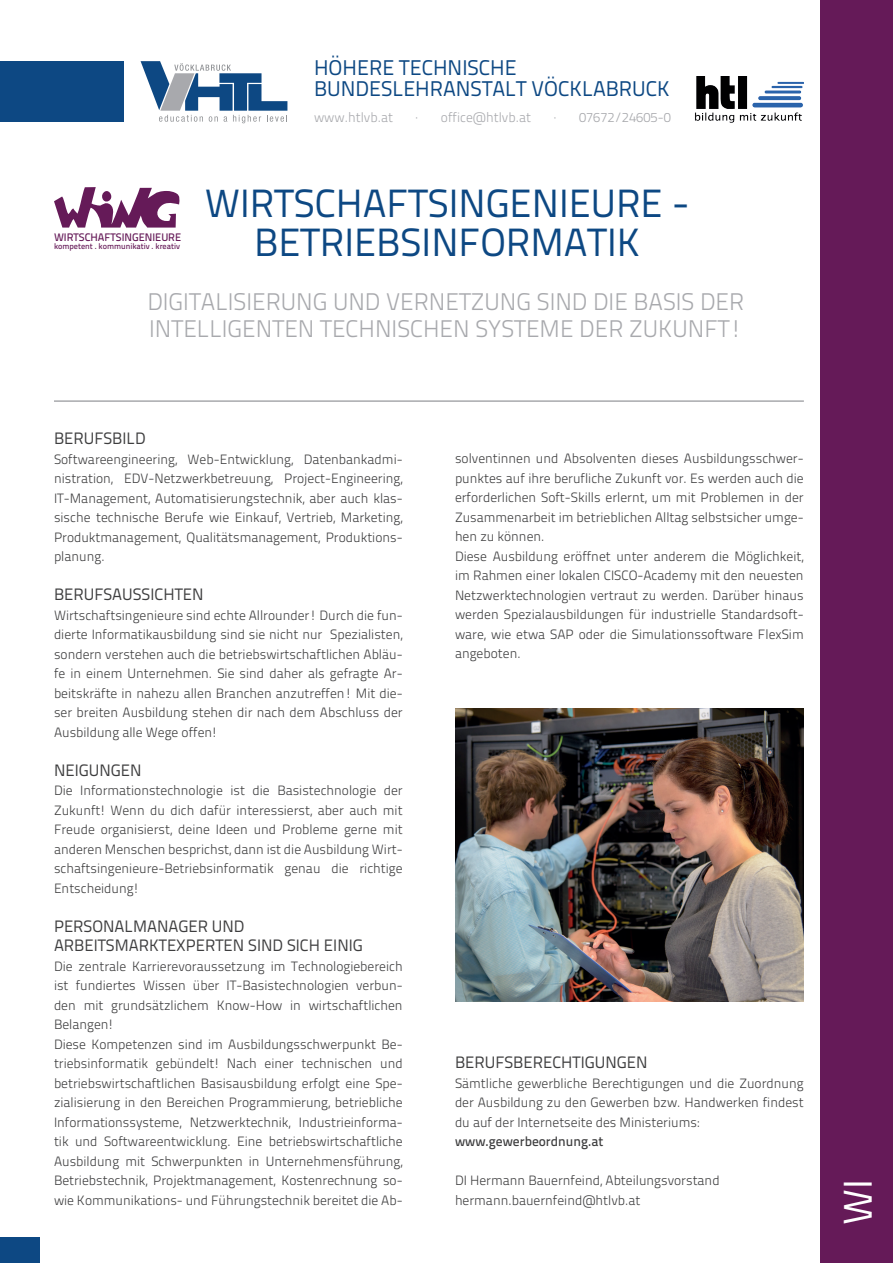
<style>
.page{position:relative;width:893px;height:1263px;background:#fff}
.page>*{position:absolute;margin:0;border:0;box-sizing:border-box;transform-origin:0 0}
.t1{font:40.05px "Titillium Text 22 L";color:#fff}
.t2{font:39.3px "Titillium Text 22 L";color:#0d4883}
.t3{font:300 24px/27px "Titillium Text 22 L";color:#a8a9ad}
.t4{font:21.3px "Titillium Text 22 L";color:#0d4883}
.t5{font:16.5px "Titillium Text 22 L";color:#3e3e3f}
.t6{font:300 13.5px/19.5px "Titillium Text 22 L";color:#3e3e3f;text-align:justify}
.t7{font:300 13.5px "Titillium Text 22 L";color:#a8a9ad}
.t8{font:500 13.5px "Titillium Text 22 L";color:#3e3e3f}
.t9{font:500 10.95px "Titillium Text 22 L";color:#651a58}
.t10{font:500 8.25px "Titillium Text 22 L";color:#651a58}
</style>
<div class="page">
<hr style="left:54px;top:400px;width:750px;height:2px;background:#a8a9ad">
<img style="left:455px;top:708px;width:349px;height:293px">
<svg style="left:141px;top:61px;width:146px;height:62px"></svg>
<div style="left:0;top:61px;width:123px;height:61px;background:#0d4883"></div>
<div style="left:0;top:1237px;width:40px;height:26px;background:#0d4883"></div>
<img style="left:695px;top:76px;width:109px;height:47px">
<div style="left:821px;top:0;width:72px;height:1263px;background:#651a58"></div>
<svg style="left:54px;top:187px;width:126px;height:41px"></svg>
<p class="t4" style="left:314px;top:52px;width:204px">HÖHERE TECHNISCHE</p>
<p class="t4" style="left:314px;top:73px;width:357px">BUNDESLEHRANSTALT VÖCKLABRUCK</p>
<p class="t7" style="left:314px;top:107px;width:80px">www.htlvb.at</p>
<p class="t7" style="left:415px;top:107px;width:117px">· office@htlvb.at</p>
<p class="t7" style="left:553px;top:107px;width:119px">· 07672/24605-0</p>
<p class="t2" style="left:205px;top:174px;width:486px">WIRTSCHAFTSINGENIEURE -</p>
<p class="t2" style="left:254px;top:213px;width:388px">BETRIEBSINFORMATIK</p>
<p class="t3" style="left:147px;top:287px;width:598px">DIGITALISIERUNG UND VERNETZUNG SIND DIE BASIS DER<br>INTELLIGENTEN TECHNISCHEN SYSTEME DER ZUKUNFT!</p>
<p class="t9" style="left:54px;top:229px;width:129px">WIRTSCHAFTSINGENIEURE</p>
<p class="t10" style="left:54px;top:240px;width:128px">kompetent . kommunikativ . kreativ</p>
<p class="t5" style="left:54px;top:426px;width:93px">BERUFSBILD</p>
<p class="t6" style="left:54px;top:448px;width:350px">Softwareengineering, Web-Entwicklung, Datenbankadmi&shy;nistration, EDV-Netzwerkbetreuung, Project-Engineering, IT-Management, Automatisierungstechnik, aber auch klas&shy;sische technische Berufe wie Einkauf, Vertrieb, Marketing, Produktmanagement, Qualitätsmanagement, Produktions&shy;planung.</p>
<p class="t5" style="left:54px;top:582px;width:151px">BERUFSAUSSICHTEN</p>
<p class="t6" style="left:54px;top:604px;width:350px">Wirtschaftsingenieure sind echte Allrounder! Durch die fun&shy;dierte Informatikausbildung sind sie nicht nur Spezialisten, sondern verstehen auch die betriebswirtschaftlichen Abläu&shy;fe in einem Unternehmen. Sie sind daher als gefragte Ar&shy;beitskräfte in nahezu allen Branchen anzutreffen! Mit die&shy;ser breiten Ausbildung stehen dir nach dem Abschluss der Ausbildung alle Wege offen!</p>
<p class="t5" style="left:54px;top:757px;width:89px">NEIGUNGEN</p>
<p class="t6" style="left:54px;top:780px;width:350px">Die Informationstechnologie ist die Basistechnologie der Zukunft! Wenn du dich dafür interessierst, aber auch mit Freude organisierst, deine Ideen und Probleme gerne mit anderen Menschen besprichst, dann ist die Ausbildung Wirt&shy;schaftsingenieure-Betriebsinformatik genau die richtige Entscheidung!</p>
<p class="t5" style="left:54px;top:913px;width:192px">PERSONALMANAGER UND</p>
<p class="t5" style="left:54px;top:933px;width:310px">ARBEITSMARKTEXPERTEN SIND SICH EINIG</p>
<p class="t6" style="left:54px;top:955px;width:350px">Die zentrale Karrierevoraussetzung im Technologiebereich ist fundiertes Wissen über IT-Basistechnologien verbun&shy;den mit grundsätzlichem Know-How in wirtschaftlichen Belangen!</p>
<p class="t6" style="left:54px;top:1033px;width:350px">Diese Kompetenzen sind im Ausbildungsschwerpunkt Be&shy;triebsinformatik gebündelt! Nach einer technischen und betriebswirtschaftlichen Basisausbildung erfolgt eine Spe&shy;zialisierung in den Bereichen Programmierung, betriebliche Informationssysteme, Netzwerktechnik, Industrieinforma&shy;tik und Softwareentwicklung. Eine betriebswirtschaftliche Ausbildung mit Schwerpunkten in Unternehmensführung, Betriebstechnik, Projektmanagement, Kostenrechnung so&shy;wie Kommunikations- und Führungstechnik bereitet die Ab-</p>
<p class="t6" style="left:455px;top:448px;width:350px">solventinnen und Absolventen dieses Ausbildungsschwer&shy;punktes auf ihre berufliche Zukunft vor. Es werden auch die erforderlichen Soft-Skills erlernt, um mit Problemen in der Zusammenarbeit im betrieblichen Alltag selbstsicher umge&shy;hen zu können.</p>
<p class="t6" style="left:455px;top:546px;width:350px">Diese Ausbildung eröffnet unter anderem die Möglichkeit, im Rahmen einer lokalen CISCO-Academy mit den neuesten Netzwerktechnologien vertraut zu werden. Darüber hinaus werden Spezialausbildungen für industrielle Standardsoft&shy;ware, wie etwa SAP oder die Simulationssoftware FlexSim angeboten.</p>
<p class="t5" style="left:455px;top:1050px;width:194px">BERUFSBERECHTIGUNGEN</p>
<p class="t6" style="left:455px;top:1072px;width:350px">Sämtliche gewerbliche Berechtigungen und die Zuordnung der Ausbildung zu den Gewerben bzw. Handwerken findest du auf der Internetseite des Ministeriums:</p>
<p class="t8" style="left:455px;top:1131px;width:150px">www.gewerbeordnung.at</p>
<p class="t6" style="left:455px;top:1170px;width:266px">DI Hermann Bauernfeind, Abteilungsvorstand</p>
<p class="t6" style="left:455px;top:1189px;width:187px">hermann.bauernfeind@htlvb.at</p>
<p class="t1" style="left:828px;top:1225px;width:47px;rotate:-90deg">WI</p>
</div>
